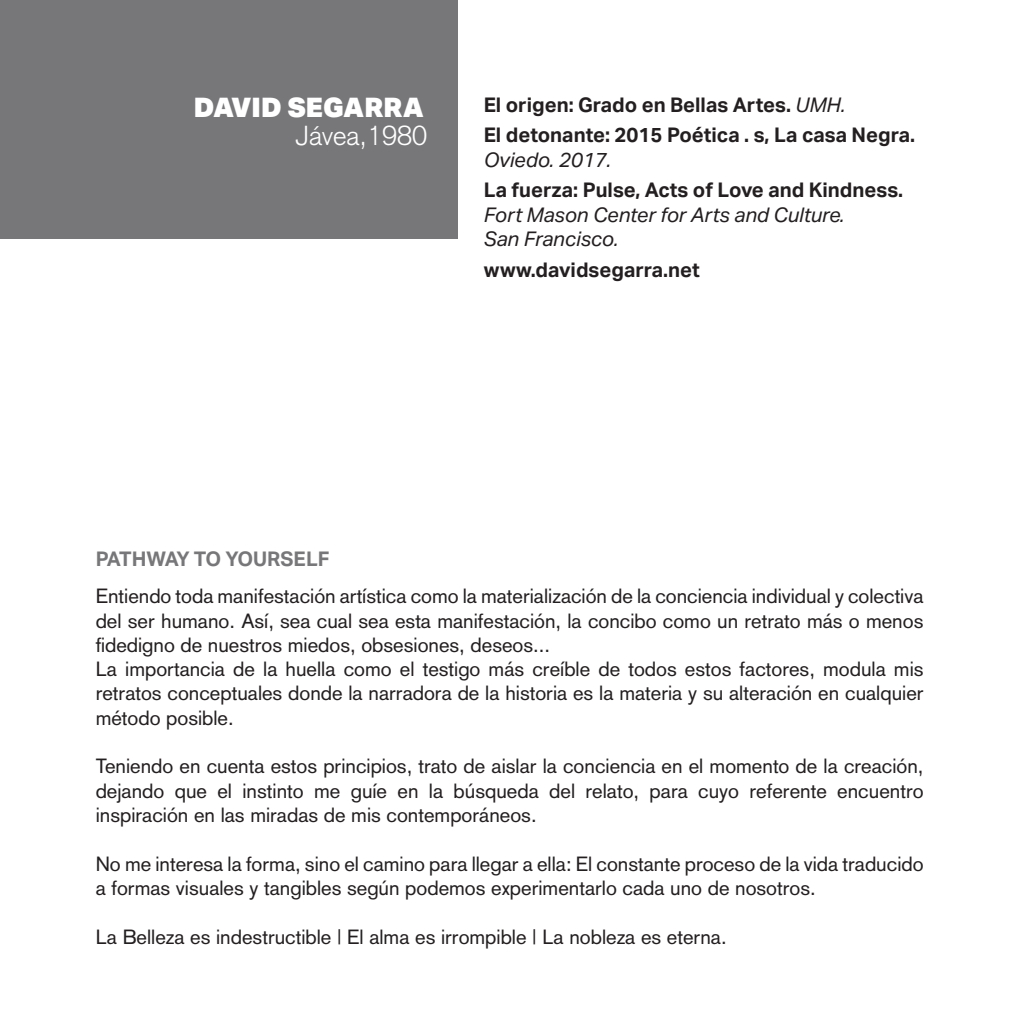
<style>
.page{position:relative;width:1021px;height:1021px;background:#fff}
.page>*{position:absolute;margin:0;border:0;box-sizing:border-box;transform-origin:0 0}
.t1{font:900 27px "Aktiv Grotesk";color:#fff}
.t2{font:300 27px "Akzidenz Grotesk";color:#fff}
.t3{font:20.25px/24.3px "Akzidenz Grotesk";color:#231f20}
.t4{font:700 20.25px/30.6px "Aktiv Grotesk";color:#231f20}
.t5{font:italic 20.25px/24.3px "Aktiv Grotesk";color:#231f20}
.t6{font:700 20.25px "Aktiv Grotesk";color:#77777a}
.s1{font-weight:400;font-style:italic}
</style>
<div class="page">
<div style="left:0;top:0;width:458px;height:239px;background:#77777a"></div>
<h1 class="t1" style="left:194px;top:89px;width:232px">DAVID SEGARRA</h1>
<p class="t4" style="left:483px;top:89px;width:433px">El origen: Grado en Bellas Artes. <span class="s1">UMH.<br></span>El detonante: 2015 Poética . s, La casa Negra.</p>
<p class="t5" style="left:483px;top:147px;width:129px">Oviedo. 2017.</p>
<p class="t4" style="left:483px;top:174px;width:421px">La fuerza: Pulse, Acts of Love and Kindness.</p>
<p class="t5" style="left:483px;top:202px;width:362px">Fort Mason Center for Arts and Culture.<br>San Francisco.</p>
<p class="t4" style="left:483px;top:254px;width:217px">www.davidsegarra.net</p>
<h1 class="t2" style="left:296px;top:120px;width:133px">Jávea,1980</h1>
<p class="t6" style="left:96px;top:546px;width:235px">PATHWAY TO YOURSELF</p>
<p class="t3" style="left:96px;top:584px;width:829px">Entiendo toda manifestación artística como la materialización de la conciencia individual y colectiva del ser humano. Así, sea cual sea esta manifestación, la concibo como un retrato más o menos fidedigno de nuestros miedos, obsesiones, deseos...<br>La importancia de la huella como el testigo más creíble de todos estos factores, modula mis retratos conceptuales donde la narradora de la historia es la materia y su alteración en cualquier método posible.</p>
<p class="t3" style="left:96px;top:754px;width:829px;text-align:justify">Teniendo en cuenta estos principios, trato de aislar la conciencia en el momento de la creación, dejando que el instinto me guíe en la búsqueda del relato, para cuyo referente encuentro inspiración en las miradas de mis contemporáneos.</p>
<p class="t3" style="left:96px;top:851px;width:829px">No me interesa la forma, sino el camino para llegar a ella: El constante proceso de la vida traducido a formas visuales y tangibles según podemos experimentarlo cada uno de nosotros.</p>
<p class="t3" style="left:96px;top:924px;width:632px">La Belleza es indestructible | El alma es irrompible | La nobleza es eterna.</p>
</div>
